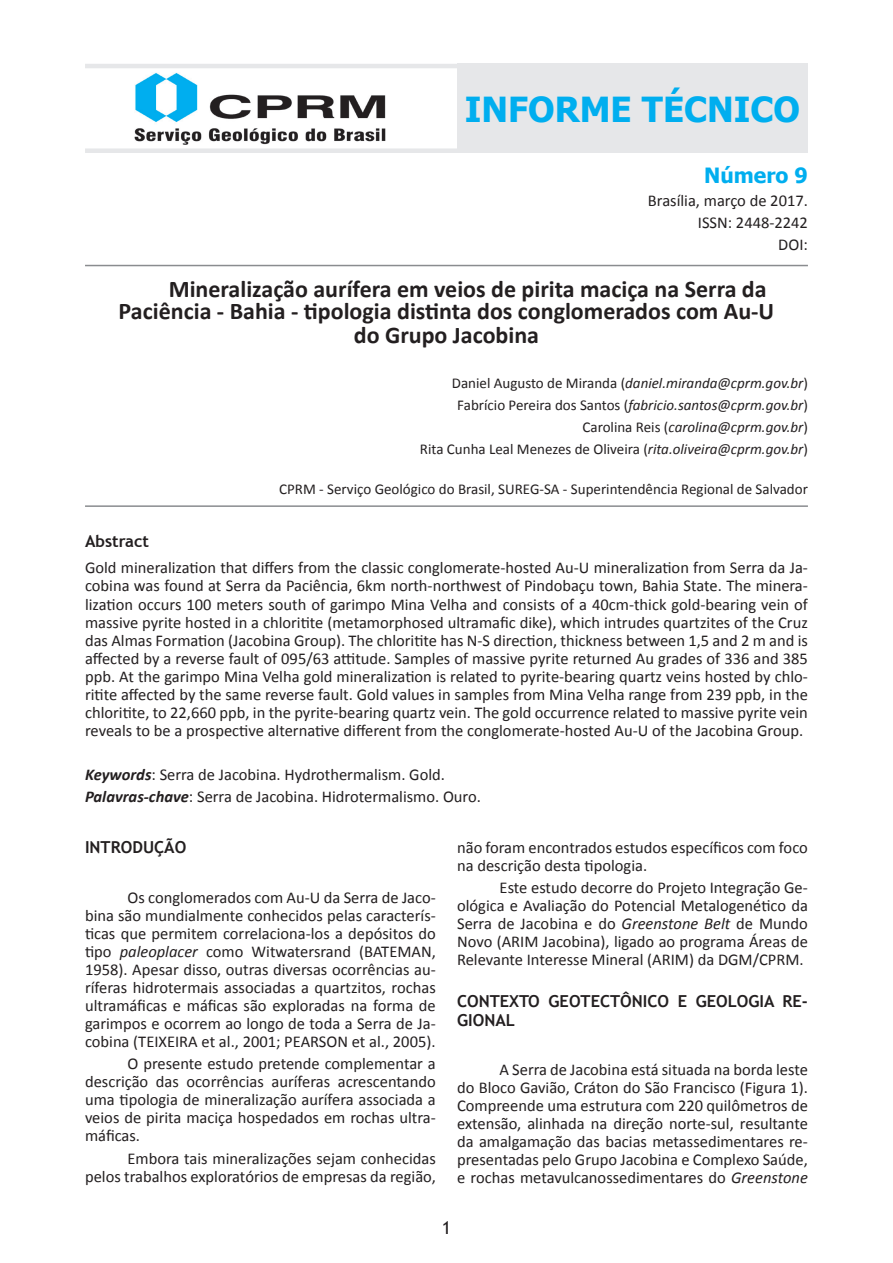
<style>
.page{position:relative;width:893px;height:1263px;background:#fff}
.page>*{position:absolute;margin:0;border:0;box-sizing:border-box;transform-origin:0 0}
.t1{font:700 34.5px "Tahoma";color:#00aeef}
.t2{font:700 24px "Calibri";color:#231f20}
.t3{font:700 21px "Tahoma";color:#00aeef}
.t4{font:18px "Trebuchet MS";color:#231f20}
.t5{font:16.5px/18px "Calibri";color:#231f20;text-align:justify}
.t6{font:700 16.5px/19.5px "Trebuchet MS";color:#231f20}
.t7{font:italic 15px/22.2px "Calibri";color:#231f20;text-align:right}
.t8{font:15px "Calibri";color:#231f20}
.s1{font-style:normal}
.s2{font-weight:700;font-style:italic}
.s3{font-style:italic}
</style>
<div class="page">
<div style="left:457px;top:64px;width:351px;height:89px;background:#e6e7e9"></div>
<img style="left:135px;top:73px;width:251px;height:71px">
<hr style="left:85px;top:265px;width:723px;height:1px;background:#8a8c8f">
<hr style="left:85px;top:505px;width:723px;height:2px;background:#8a8c8f">
<div style="left:85px;top:148px;width:373px;height:5px;background:#e6e7e9"></div>
<hr style="left:85px;top:64px;width:373px;height:4px;background:#e6e7e9">
<h1 class="t1" style="left:465px;top:85px;width:337px">INFORME TÉCNICO</h1>
<p class="t3" style="left:704px;top:161px;width:105px">Número 9</p>
<p class="t5" style="left:648px;top:189px;width:161px;line-height:22.2px;text-align:right">Brasília, março de 2017.<br>ISSN: 2448-2242<br>DOI:</p>
<h2 class="t2" style="left:169px;top:273px;width:599px">Mineralização aurífera em veios de pirita maciça na Serra da</h2>
<h2 class="t2" style="left:119px;top:296px;width:657px">Paciência - Bahia - tipologia distinta dos conglomerados com Au-U</h2>
<h2 class="t2" style="left:354px;top:320px;width:187px">do Grupo Jacobina</h2>
<p class="t7" style="left:420px;top:371px;width:389px"><span class="s1">Daniel Augusto de Miranda (</span>daniel.miranda@cprm.gov.br<span class="s1">)<br>Fabrício Pereira dos Santos (</span>fabricio.santos@cprm.gov.br<span class="s1">)<br>Carolina Reis (</span>carolina@cprm.gov.br<span class="s1">)<br>Rita Cunha Leal Menezes de Oliveira (</span>rita.oliveira@cprm.gov.br<span class="s1">)</span></p>
<p class="t8" style="left:279px;top:480px;width:530px">CPRM - Serviço Geológico do Brasil, SUREG-SA - Superintendência Regional de Salvador</p>
<p class="t6" style="left:85px;top:531px;width:66px">Abstract</p>
<p class="t5" style="left:85px;top:559px;width:724px">Gold mineralization that differs from the classic conglomerate-hosted Au-U mineralization from Serra da Ja&shy;cobina was found at Serra da Paciência, 6km north-northwest of Pindobaçu town, Bahia State. The minera&shy;lization occurs 100 meters south of garimpo Mina Velha and consists of a 40cm-thick gold-bearing vein of massive pyrite hosted in a chloritite (metamorphosed ultramafic dike), which intrudes quartzites of the Cruz das Almas Formation (Jacobina Group). The chloritite has N-S direction, thickness between 1,5 and 2 m and is affected by a reverse fault of 095/63 attitude. Samples of massive pyrite returned Au grades of 336 and 385 ppb. At the garimpo Mina Velha gold mineralization is related to pyrite-bearing quartz veins hosted by chlo&shy;ritite affected by the same reverse fault. Gold values in samples from Mina Velha range from 239 ppb, in the chloritite, to 22,660 ppb, in the pyrite-bearing quartz vein. The gold occurrence related to massive pyrite vein reveals to be a prospective alternative different from the conglomerate-hosted Au-U of the Jacobina Group.</p>
<p class="t5" style="left:85px;top:763px;width:397px;line-height:22.2px"><span class="s2">Keywords</span>: Serra de Jacobina. Hydrothermalism. Gold.<br><span class="s2">Palavras-chave</span>: Serra de Jacobina. Hidrotermalismo. Ouro.</p>
<p class="t6" style="left:85px;top:837px;width:103px">INTRODUÇÃO</p>
<p class="t5" style="left:85px;top:888px;width:352px;text-indent:43px">Os conglomerados com Au-U da Serra de Jaco&shy;bina são mundialmente conhecidos pelas caracterís&shy;ticas que permitem correlaciona-los a depósitos do tipo <span class="s3">paleoplacer</span> como Witwatersrand (BATEMAN, 1958). Apesar disso, outras diversas ocorrências au&shy;ríferas hidrotermais associadas a quartzitos, rochas ultramáficas e máficas são exploradas na forma de garimpos e ocorrem ao longo de toda a Serra de Ja&shy;cobina (TEIXEIRA et al., 2001; PEARSON et al., 2005).</p>
<p class="t5" style="left:85px;top:1055px;width:352px;text-indent:43px">O presente estudo pretende complementar a descrição das ocorrências auríferas acrescentando uma tipologia de mineralização aurífera associada a veios de pirita maciça hospedados em rochas ultra&shy;máficas.</p>
<p class="t5" style="left:85px;top:1149px;width:352px;text-align:right">Embora tais mineralizações sejam conhecidas<br>pelos trabalhos exploratórios de empresas da região,</p>
<p class="t5" style="left:457px;top:838px;width:352px">não foram encontrados estudos específicos com foco na descrição desta tipologia.</p>
<p class="t5" style="left:457px;top:879px;width:352px;text-indent:43px">Este estudo decorre do Projeto Integração Ge&shy;ológica e Avaliação do Potencial Metalogenético da Serra de Jacobina e do <span class="s3">Greenstone Belt</span> de Mundo Novo (ARIM Jacobina), ligado ao programa Áreas de Relevante Interesse Mineral (ARIM) da DGM/CPRM.</p>
<p class="t6" style="left:457px;top:991px;width:352px">CONTEXTO GEOTECTÔNICO E GEOLOGIA RE-<br>GIONAL</p>
<p class="t5" style="left:457px;top:1061px;width:352px;text-indent:43px">A Serra de Jacobina está situada na borda leste do Bloco Gavião, Cráton do São Francisco (Figura 1).<br>Compreende uma estrutura com 220 quilômetros de extensão, alinhada na direção norte-sul, resultante da amalgamação das bacias metassedimentares re&shy;presentadas pelo Grupo Jacobina e Complexo Saúde, e rochas metavulcanossedimentares do <span class="s3">Greenstone</span></p>
<p class="t4" style="left:442px;top:1217px;width:11px">1</p>
</div>
